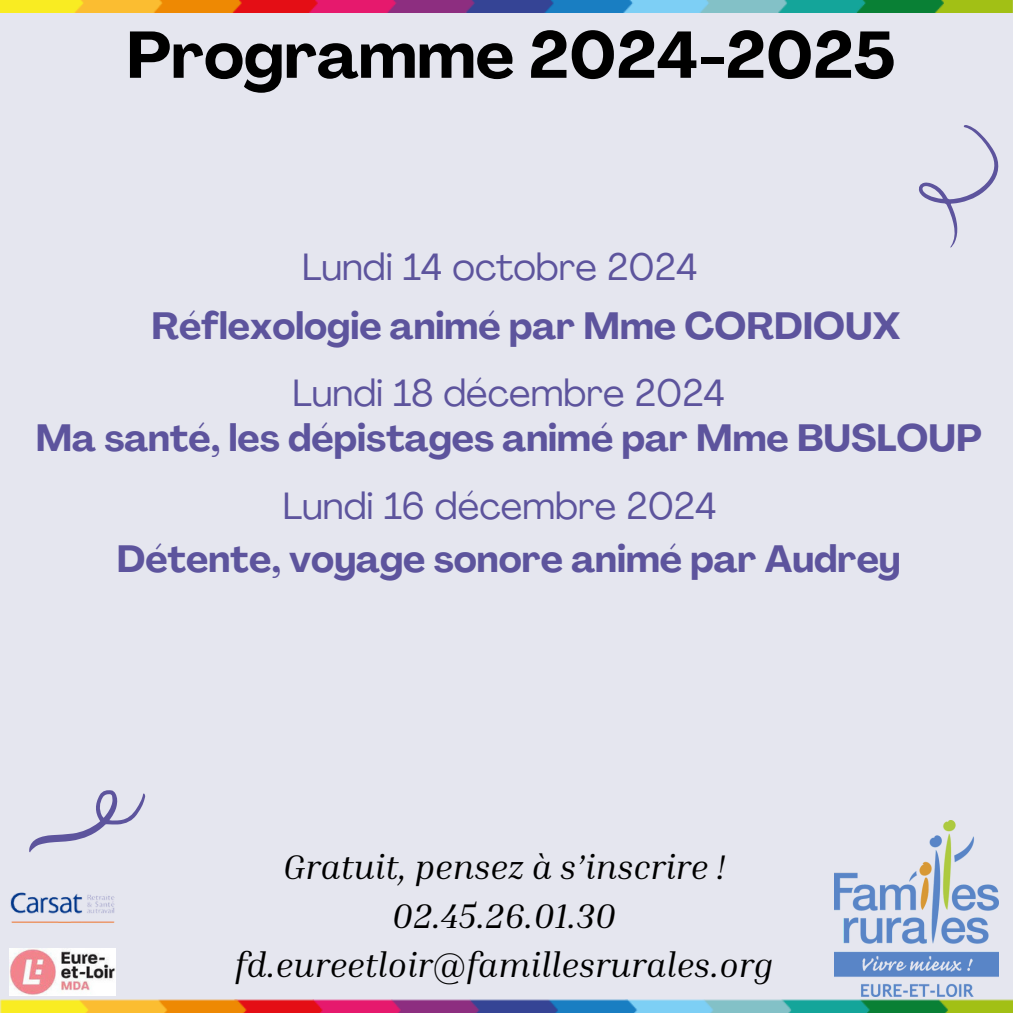
<style>
.page{position:relative;width:1013px;height:1013px;background:#fff}
.page>*{position:absolute;margin:0;border:0;box-sizing:border-box;transform-origin:0 0}
.t1{font:700 65px "Agrandir";color:#000}
.t2{font:700 37.5px "Agrandir";color:#5d549d}
.t3{font:37.5px "Agrandir";color:#5d549d}
.t4{font:italic 35px "Inria Serif";color:#000}
</style>
<div class="page">
<div style="left:0;top:0;width:1012px;height:1012px;background:#e5e6ef"></div>
<svg style="left:919px;top:125px;width:79px;height:122px"></svg>
<svg style="left:29px;top:790px;width:116px;height:62px"></svg>
<img style="left:0;top:0;width:1012px;height:12px">
<img style="left:0;top:999px;width:1012px;height:13px">
<img style="left:834px;top:820px;width:164px;height:176px">
<img style="left:9px;top:948px;width:106px;height:47px">
<img style="left:10px;top:892px;width:105px;height:31px">
<p class="t1" style="left:126px;top:29px;width:770px">Programme 2024-2025</p>
<p class="t3" style="left:302px;top:251px;width:397px">Lundi 14 octobre 2024</p>
<p class="t2" style="left:151px;top:310px;width:750px">Réflexologie animé par Mme CORDIOUX</p>
<p class="t3" style="left:292px;top:378px;width:434px">Lundi 18 décembre 2024</p>
<p class="t2" style="left:36px;top:423px;width:947px">Ma santé, les dépistages animé par Mme BUSLOUP</p>
<p class="t3" style="left:283px;top:491px;width:435px">Lundi 16 décembre 2024</p>
<p class="t2" style="left:117px;top:544px;width:785px">Détente, voyage sonore animé par Audrey</p>
<h2 class="t4" style="left:283px;top:845px;width:444px">Gratuit, pensez à s’inscrire !</h2>
<p class="t4" style="left:392px;top:893px;width:226px">02.45.26.01.30</p>
<h2 class="t4" style="left:235px;top:942px;width:540px">fd.eureetloir@famillesrurales.org</h2>
</div>
